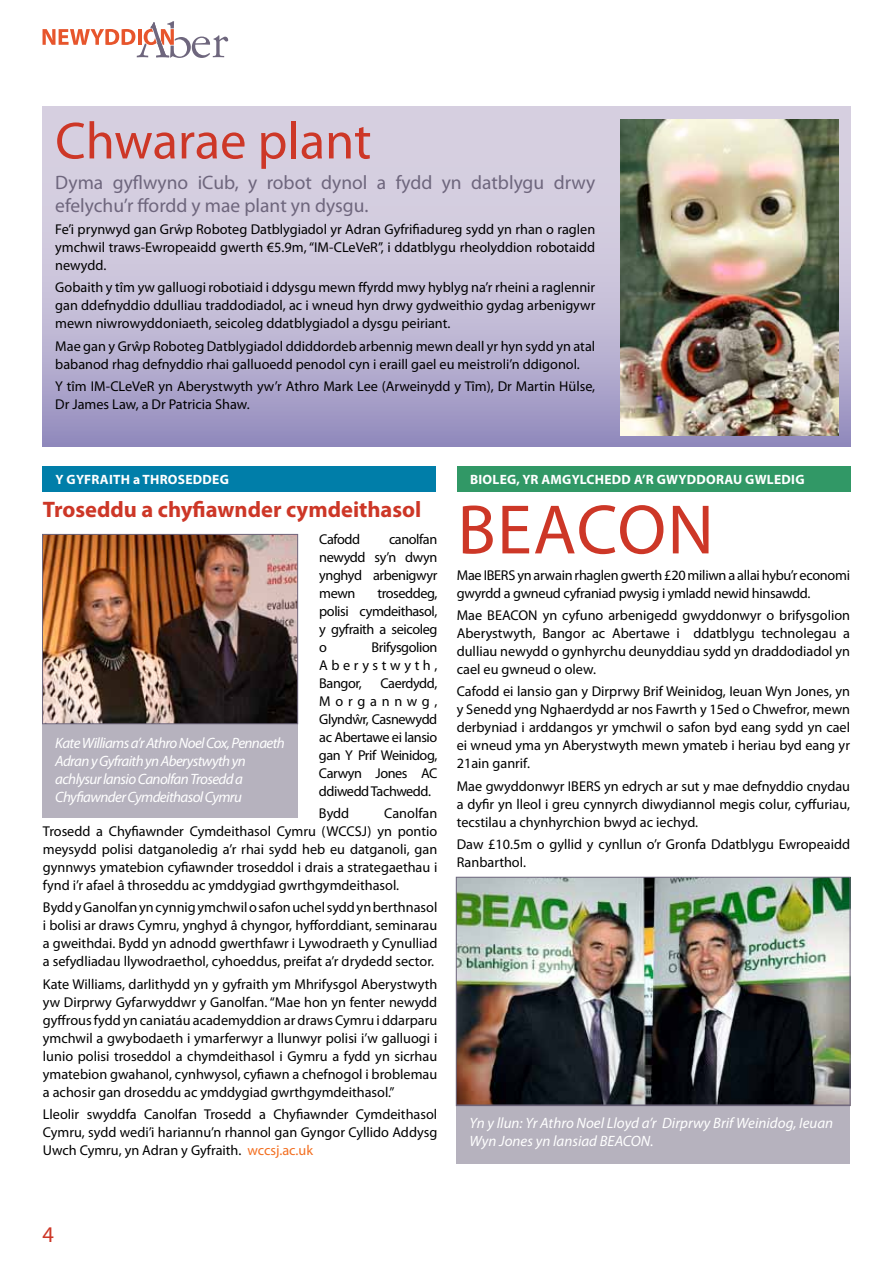
<style>
.page{position:relative;width:893px;height:1263px;background:#fff}
.page>*{position:absolute;margin:0;border:0;box-sizing:border-box;transform-origin:0 0}
.t1{font:70.5px "Myriad Pro";color:#cd3727}
.t2{font:52.5px "Myriad Pro";color:#cd3727}
.t3{font:700 22.5px "Myriad Pro";color:#cd3727}
.t4{font:22.5px "Myriad Pro";color:#cd3727}
.t5{font:19.5px/22.5px "Myriad Pro";color:#6e667d}
.t6{font:italic 15px/18px "Myriad Pro";letter-spacing:-.04em;color:#fff}
.t7{font:italic 15px/18px "Myriad Pro";color:#fff}
.t8{font:14.25px/18px "Myriad Pro";color:#000;text-align:justify}
.t9{font:14.25px/18px "Myriad Pro";letter-spacing:-.02em;color:#000}
.t10{font:700 13.5px "Myriad Pro";letter-spacing:.02em;color:#fff}
.s1{color:#f36f21}
</style>
<div class="page">
<img style="left:44px;top:536px;width:252px;height:186px">
<div style="left:42px;top:534px;width:256px;height:190px;border:1px solid #6e667d"></div>
<div style="left:43px;top:724px;width:255px;height:93px;background:#b6b2be"></div>
<svg style="left:43px;top:106px;width:807px;height:340px;background:#c3bcd6"></svg>
<img style="left:621px;top:120px;width:218px;height:316px">
<svg style="left:43px;top:21px;width:185px;height:37px"></svg>
<div style="left:457px;top:466px;width:393px;height:26px;background:#319866"></div>
<div style="left:43px;top:466px;width:393px;height:26px;background:#007ea9"></div>
<img style="left:458px;top:879px;width:390px;height:225px">
<div style="left:457px;top:1104px;width:393px;height:60px;background:#b6b2be"></div>
<h2 class="t2" style="left:55px;top:108px;width:318px">Chwarae plant</h2>
<h3 class="t5" style="left:55px;top:171px;width:541px">Dyma gyflwyno iCub, y robot dynol a fydd yn datblygu drwy efelychu’r ffordd y mae plant yn dysgu.</h3>
<p class="t8" style="left:55px;top:220px;width:541px">Fe’i prynwyd gan Grŵp Roboteg Datblygiadol yr Adran Gyfrifiadureg sydd yn rhan o raglen ymchwil traws-Ewropeaidd gwerth €5.9m, “IM-CLeVeR”, i ddatblygu rheolyddion robotaidd newydd.</p>
<p class="t8" style="left:55px;top:278px;width:542px">Gobaith y tîm yw galluogi robotiaid i ddysgu mewn ffyrdd mwy hyblyg na’r rheini a raglennir gan ddefnyddio ddulliau traddodiadol, ac i wneud hyn drwy gydweithio gydag arbenigywr mewn niwrowyddoniaeth, seicoleg ddatblygiadol a dysgu peiriant.</p>
<p class="t8" style="left:55px;top:337px;width:541px">Mae gan y Grŵp Roboteg Datblygiadol ddiddordeb arbennig mewn deall yr hyn sydd yn atal babanod rhag defnyddio rhai galluoedd penodol cyn i eraill gael eu meistroli’n ddigonol.</p>
<p class="t8" style="left:55px;top:377px;width:541px">Y tîm IM-CLeVeR yn Aberystwyth yw’r Athro Mark Lee (Arweinydd y Tîm), Dr Martin Hülse,<br>Dr James Law, a Dr Patricia Shaw.</p>
<p class="t10" style="left:55px;top:471px;width:30px">Y GYFRAITH</p>
<p class="t10" style="left:133px;top:471px;width:27px">A THROSEDDEG</p>
<h3 class="t3" style="left:43px;top:495px;width:380px">TROSEDDU A CHYFIAWNDER CYMDEITHASOL</h3>
<p class="t8" style="left:319px;top:530px;width:42px">Cafodd</p>
<p class="t8" style="left:319px;top:530px;width:120px;text-indent:70px">canolfan newydd sy’n dwyn ynghyd arbenigwyr mewn</p>
<p class="t8" style="left:319px;top:584px;width:120px;text-indent:58px">troseddeg, polisi cymdeithasol, y gyfraith a seicoleg o</p>
<p class="t8" style="left:319px;top:638px;width:120px;text-indent:52px">Brifysgolion Aberystwyth, Bangor,</p>
<p class="t8" style="left:319px;top:674px;width:120px;text-indent:62px">Caerdydd, Morgannwg, Glyndŵr, Casnewydd ac Abertawe ei lansio gan Y Prif Weinidog, Carwyn Jones AC ddiwedd Tachwedd.</p>
<p class="t8" style="left:319px;top:804px;width:32px">Bydd</p>
<p class="t6" style="left:55px;top:733px;width:231px">Kate Williams a’r Athro Noel Cox, Pennaeth Adran y Gyfraith yn Aberystwyth yn achlysur lansio Canolfan Trosedd a Chyfiawnder Cymdeithasol Cymru</p>
<p class="t8" style="left:43px;top:804px;width:396px;text-indent:341px">Canolfan Trosedd a Chyfiawnder Cymdeithasol Cymru (WCCSJ) yn pontio meysydd polisi datganoledig a’r rhai sydd heb eu datganoli, gan gynnwys ymatebion cyfiawnder troseddol i drais a strategaethau i fynd i’r afael â throseddu ac ymddygiad gwrthgymdeithasol.</p>
<p class="t8" style="left:43px;top:898px;width:396px">Bydd y Ganolfan yn cynnig ymchwil o safon uchel sydd yn berthnasol i bolisi ar draws Cymru, ynghyd â chyngor, hyfforddiant, seminarau a gweithdai. Bydd yn adnodd gwerthfawr i Lywodraeth y Cynulliad a sefydliadau llywodraethol, cyhoeddus, preifat a’r drydedd sector.</p>
<p class="t8" style="left:43px;top:975px;width:396px">Kate Williams, darlithydd yn y gyfraith ym Mhrifysgol Aberystwyth yw Dirprwy Gyfarwyddwr y Ganolfan. “Mae hon yn fenter newydd gyffrous fydd yn caniatáu academyddion ar draws Cymru i ddarparu ymchwil a gwybodaeth i ymarferwyr a llunwyr polisi i’w galluogi i lunio polisi troseddol a chymdeithasol i Gymru a fydd yn sicrhau ymatebion gwahanol, cynhwysol, cyfiawn a chefnogol i broblemau a achosir gan droseddu ac ymddygiad gwrthgymdeithasol.”</p>
<p class="t8" style="left:43px;top:1105px;width:396px">Lleolir swyddfa Canolfan Trosedd a Chyfiawnder Cymdeithasol Cymru, sydd wedi’i hariannu’n rhannol gan Gyngor Cyllido Addysg Uwch Cymru, yn Adran y Gyfraith. <span class="s1">wccsj.ac.uk</span></p>
<p class="t10" style="left:470px;top:471px;width:17px">BIOLEG</p>
<p class="t10" style="left:516px;top:471px;width:44px">, YR AMGYLCHEDD</p>
<p class="t10" style="left:634px;top:471px;width:43px">A’R GWYDDORAU</p>
<p class="t10" style="left:745px;top:471px;width:19px">GWLEDIG</p>
<h1 class="t1" style="left:457px;top:486px;width:82px">Beacon</h1>
<p class="t9" style="left:457px;top:566px;width:395px">Mae IBERS yn arwain rhaglen gwerth £20 miliwn a allai hybu’r economi gwyrdd a gwneud cyfraniad pwysig i ymladd newid hinsawdd.</p>
<p class="t8" style="left:457px;top:606px;width:395px">Mae BEACON yn cyfuno arbenigedd gwyddonwyr o brifysgolion Aberystwyth, Bangor ac Abertawe i ddatblygu technolegau a dulliau newydd o gynhyrchu deunyddiau sydd yn draddodiadol yn cael eu gwneud o olew.</p>
<p class="t8" style="left:457px;top:682px;width:395px">Cafodd ei lansio gan y Dirprwy Brif Weinidog, Ieuan Wyn Jones, yn y Senedd yng Nghaerdydd ar nos Fawrth y 15ed o Chwefror, mewn derbyniad i arddangos yr ymchwil o safon byd eang sydd yn cael ei wneud yma yn Aberystwyth mewn ymateb i heriau byd eang yr 21ain ganrif.</p>
<p class="t8" style="left:457px;top:777px;width:395px">Mae gwyddonwyr IBERS yn edrych ar sut y mae defnyddio cnydau a dyfir yn lleol i greu cynnyrch diwydiannol megis colur, cyffuriau, tecstilau a chynhyrchion bwyd ac iechyd.</p>
<p class="t8" style="left:457px;top:835px;width:395px">Daw £10.5m o gyllid y cynllun o’r Gronfa Ddatblygu Ewropeaidd<br>Ranbarthol.</p>
<p class="t7" style="left:469px;top:1114px;width:365px">Yn y llun: Yr Athro Noel Lloyd a’r Dirprwy Brif Weinidog, Ieuan<br>Wyn Jones yn lansiad BEACON.</p>
<h3 class="t4" style="left:43px;top:1220px;width:13px">4</h3>
</div>
